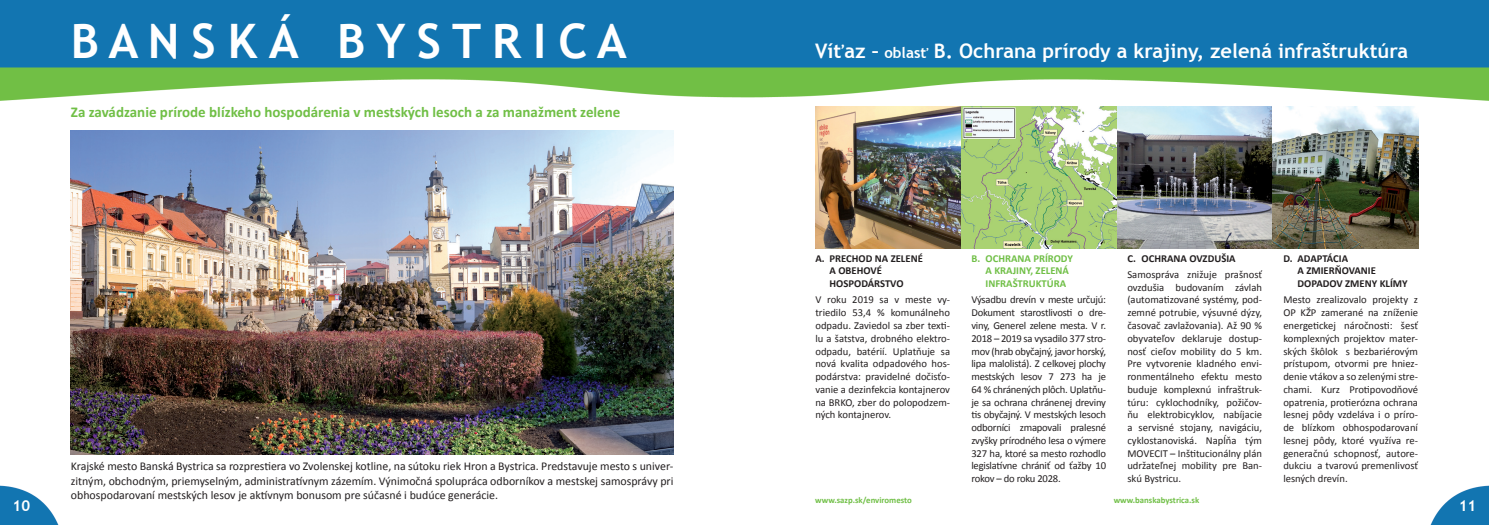
<style>
.page{position:relative;width:1489px;height:525px;background:#fff}
.page>*{position:absolute;margin:0;border:0;box-sizing:border-box;transform-origin:0 0}
.t1{font:700 47.5px "Trebuchet MS";color:#fff}
.t2{font:700 20px "Trebuchet MS";color:#fff}
.t3{font:700 15px "Calibri";color:#70bf46}
.t4{font:700 15px "Trebuchet MS";color:#fff}
.t5{font:11.88px/14.2px "Calibri";color:#231f20;text-align:justify}
.t6{font:10.62px/12.8px "Calibri";letter-spacing:-.01em;color:#231f20;text-align:justify}
.t7{font:700 10.62px/12.8px "Calibri";color:#231f20}
.t8{font:700 10.62px "Calibri";color:#70bf46}
.t9{font:700 8.75px "Calibri";color:#70bf46}
.s1{font-size:15px}
</style>
<div class="page">
<img style="left:762px;top:0;width:726px;height:524px">
<img style="left:0;top:0;width:762px;height:524px">
<img style="left:71px;top:130px;width:602px;height:324px">
<img style="left:815px;top:106px;width:286px;height:142px">
<img style="left:1101px;top:106px;width:171px;height:142px">
<img style="left:1272px;top:106px;width:145px;height:142px">
<h1 class="t1" style="left:71px;top:12px;width:557px">B A N S K Á B Y S T R I C A</h1>
<p class="t3" style="left:71px;top:103px;width:551px">Za zavádzanie prírode blízkeho hospodárenia v mestských lesoch a za manažment zelene</p>
<h2 class="t2" style="left:815px;top:39px;width:594px">Víťaz – <span class="s1">oblasť</span> B. Ochrana prírody a krajiny, zelená infraštruktúra</h2>
<p class="t7" style="left:829px;top:251px;width:95px;text-indent:-14px">A. PRECHOD NA ZELENÉ<br>A OBEHOVÉ<br>HOSPODÁRSTVO</p>
<p class="t6" style="left:815px;top:293px;width:136px">V roku 2019 sa v meste vy&shy;triedilo 53,4 % komunálneho odpadu. Zaviedol sa zber texti&shy;lu a šatstva, drobného elektro&shy;odpadu, batérií. Uplatňuje sa nová kvalita odpadového hos&shy;podárstva: pravidelné dočisťo&shy;vanie a dezinfekcia kontajnerov na BRKO, zber do polopodzem&shy;ných kontajnerov.</p>
<p class="t8" style="left:971px;top:251px;width:103px">B. OCHRANA PRÍRODY</p>
<p class="t7" style="left:1127px;top:251px;width:110px">C. OCHRANA OVZDUŠIA</p>
<p class="t8" style="left:985px;top:264px;width:85px">A KRAJINY, ZELENÁ</p>
<p class="t6" style="left:1127px;top:267px;width:136px">Samospráva znižuje prašnosť</p>
<p class="t8" style="left:985px;top:277px;width:82px">INFRAŠTRUKTÚRA</p>
<p class="t6" style="left:1127px;top:280px;width:136px">ovzdušia budovaním závlah</p>
<p class="t6" style="left:971px;top:293px;width:136px">Výsadbu drevín v meste určujú:</p>
<p class="t6" style="left:1127px;top:293px;width:136px">(automatizované systémy, pod-</p>
<p class="t6" style="left:971px;top:305px;width:136px">Dokument starostlivosti o dre-</p>
<p class="t6" style="left:1127px;top:305px;width:136px">zemné potrubie, výsuvné dýzy,</p>
<p class="t6" style="left:971px;top:318px;width:136px">viny, Generel zelene mesta. V r.</p>
<p class="t6" style="left:1127px;top:318px;width:136px">časovač zavlažovania). Až 90 %</p>
<p class="t6" style="left:971px;top:331px;width:136px">2018 – 2019 sa vysadilo 377 stro-</p>
<p class="t6" style="left:1127px;top:331px;width:136px">obyvateľov deklaruje dostup-</p>
<p class="t6" style="left:971px;top:344px;width:136px">mov (hrab obyčajný, javor horský,</p>
<p class="t6" style="left:1127px;top:344px;width:136px">nosť cieľov mobility do 5 km.</p>
<p class="t6" style="left:971px;top:356px;width:136px">lipa malolistá). Z celkovej plochy</p>
<p class="t6" style="left:1127px;top:356px;width:136px">Pre vytvorenie kladného envi-</p>
<p class="t6" style="left:971px;top:369px;width:136px">mestských lesov 7 273 ha je</p>
<p class="t6" style="left:1127px;top:369px;width:136px">ronmentálneho efektu mesto</p>
<p class="t6" style="left:971px;top:382px;width:136px">64 % chránených plôch. Uplatňu-</p>
<p class="t6" style="left:1127px;top:382px;width:136px">buduje komplexnú infraštruk-</p>
<p class="t6" style="left:971px;top:395px;width:136px">je sa ochrana chránenej dreviny</p>
<p class="t6" style="left:1127px;top:395px;width:136px">túru: cyklochodníky, požičov-</p>
<p class="t6" style="left:971px;top:407px;width:136px">tis obyčajný. V mestských lesoch</p>
<p class="t6" style="left:1127px;top:407px;width:136px">ňu elektrobicyklov, nabíjacie</p>
<p class="t6" style="left:971px;top:420px;width:136px">odborníci zmapovali pralesné</p>
<p class="t6" style="left:1127px;top:420px;width:136px">a servisné stojany, navigáciu,</p>
<p class="t6" style="left:971px;top:433px;width:136px">zvyšky prírodného lesa o výmere</p>
<p class="t6" style="left:1127px;top:433px;width:136px">cyklostanoviská. Napĺňa tým</p>
<p class="t6" style="left:971px;top:446px;width:136px">327 ha, ktoré sa mesto rozhodlo</p>
<p class="t6" style="left:1127px;top:446px;width:136px">MOVECIT – Inštitucionálny plán</p>
<p class="t6" style="left:971px;top:458px;width:136px">legislatívne chrániť od ťažby 10</p>
<p class="t6" style="left:1127px;top:458px;width:136px">udržateľnej mobility pre Ban-</p>
<p class="t6" style="left:971px;top:471px;width:91px">rokov – do roku 2028.</p>
<p class="t6" style="left:1127px;top:471px;width:55px">skú Bystricu.</p>
<p class="t9" style="left:1113px;top:494px;width:87px">www.banskabystrica.sk</p>
<p class="t7" style="left:1297px;top:251px;width:112px;text-indent:-14px">D. ADAPTÁCIA<br>A ZMIERŇOVANIE<br>DOPADOV ZMENY KLÍMY</p>
<p class="t6" style="left:1283px;top:293px;width:136px">Mesto zrealizovalo projekty z OP KŽP zamerané na zníženie energetickej náročnosti: šesť komplexných projektov mater&shy;ských škôlok s bezbariérovým prístupom, otvormi pre hniez&shy;denie vtákov a so zelenými stre&shy;chami. Kurz Protipovodňové opatrenia, protierózna ochrana lesnej pôdy vzdeláva i o príro&shy;de blízkom obhospodarovaní lesnej pôdy, ktoré využíva re&shy;generačnú schopnosť, autore&shy;dukciu a tvarovú premenlivosť lesných drevín.</p>
<p class="t5" style="left:71px;top:458px;width:604px">Krajské mesto Banská Bystrica sa rozprestiera vo Zvolenskej kotline, na sútoku riek Hron a Bystrica. Predstavuje mesto s univer&shy;zitným, obchodným, priemyselným, administratívnym zázemím. Výnimočná spolupráca odborníkov a mestskej samosprávy pri obhospodarovaní mestských lesov je aktívnym bonusom pre súčasné i budúce generácie.</p>
<p class="t9" style="left:815px;top:494px;width:98px">www.sazp.sk/enviromesto</p>
<h3 class="t4" style="left:13px;top:496px;width:19px">10</h3>
<h3 class="t4" style="left:1458px;top:496px;width:19px">11</h3>
</div>
